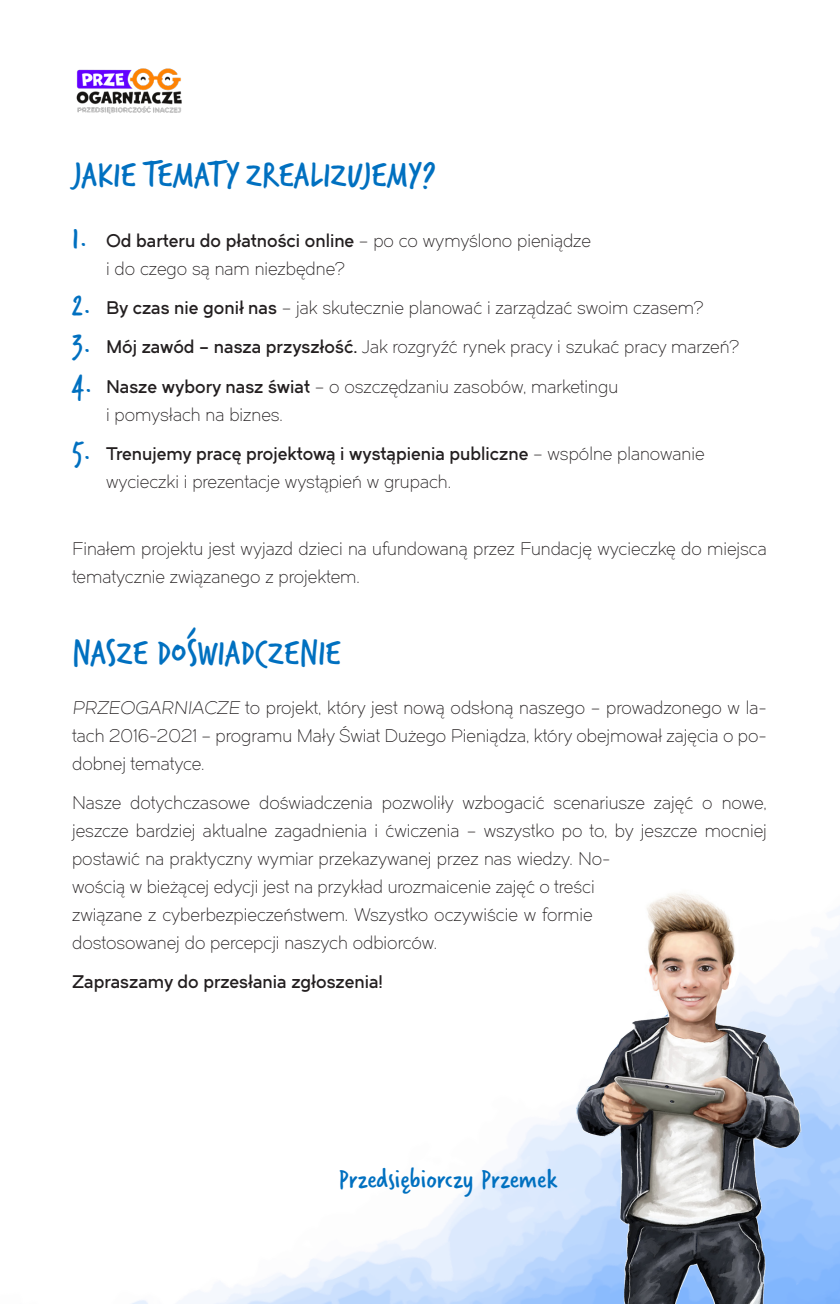
<style>
.page{position:relative;width:840px;height:1304px;background:#fff}
.page>*{position:absolute;margin:0;border:0;box-sizing:border-box;transform-origin:0 0}
.heading_2{font:38px "Verveine";color:#0070c0}
.podpisy{font:28.4px "Verveine";color:#0070c0}
.Normal{font:18px/28px "Dual 300";color:#231f20}
.Normal-2{font:18px "Dual 600";color:#231f20}
.s1{font-family:"Verveine";font-size:32px;color:#0070c0}
.s2{font-family:"Dual 600"}
</style>
<div class="page">
<img style="left:539px;top:889px;width:300px;height:415px">
<img style="left:76px;top:68px;width:106px;height:46px">
<p class="heading_2" style="left:72px;top:148px;width:365px">JAKIE TEMATY ZREALIZUJEMY?</p>
<p class="Normal" style="left:106px;top:226px;width:486px;text-indent:-34px"><span class="s1">1.</span> <span class="s2">Od barteru do płatności online</span> – po co wymyślono pieniądze i do czego są nam niezbędne?</p>
<p class="Normal" style="left:72px;top:294px;width:633px"><span class="s1">2.</span> <span class="s2">By czas nie gonił nas</span> – jak skutecznie planować i zarządzać swoim czasem?</p>
<p class="Normal" style="left:72px;top:333px;width:668px"><span class="s1">3.</span> <span class="s2">Mój zawód – nasza przyszłość.</span> Jak rozgryźć rynek pracy i szukać pracy marzeń?</p>
<p class="Normal" style="left:106px;top:372px;width:513px;text-indent:-34px"><span class="s1">4.</span> <span class="s2">Nasze wybory nasz świat</span> – o oszczędzaniu zasobów, marketingu i pomysłach na biznes.</p>
<p class="Normal" style="left:106px;top:440px;width:599px;text-indent:-34px"><span class="s1">5.</span> <span class="s2">Trenujemy pracę projektową i wystąpienia publiczne</span> – wspólne planowanie wycieczki i prezentacje wystąpień w grupach.</p>
<p class="Normal" style="left:72px;top:535px;width:696px">Finałem projektu jest wyjazd dzieci na ufundowaną przez Fundację wycieczkę do miejsca tematycznie związanego z projektem.</p>
<p class="heading_2" style="left:72px;top:626px;width:270px">NASZE DOŚWIADCZENIE</p>
<p class="Normal" style="left:72px;top:693px;width:696px;text-align:justify">PRZEOGARNIACZE to projekt, który jest nową odsłoną naszego – prowadzonego w la&shy;tach 2016-2021 – programu Mały Świat Dużego Pieniądza, który obejmował zajęcia o po&shy;dobnej tematyce.</p>
<p class="Normal" style="left:72px;top:789px;width:696px">Nasze dotychczasowe doświadczenia pozwoliły wzbogacić scenariusze zajęć o nowe, jeszcze bardziej aktualne zagadnienia i ćwiczenia – wszystko po to, by jeszcze mocniej postawić na praktyczny wymiar przekazywanej przez nas wiedzy. No-<br>wością w bieżącej edycji jest na przykład urozmaicenie zajęć o treści<br>związane z cyberbezpieczeństwem. Wszystko oczywiście w formie<br>dostosowanej do percepcji naszych odbiorców.</p>
<p class="Normal-2" style="left:72px;top:970px;width:312px">Zapraszamy do przesłania zgłoszenia!</p>
<p class="podpisy" style="left:338px;top:1160px;width:220px">Przedsiębiorczy Przemek</p>
</div>
